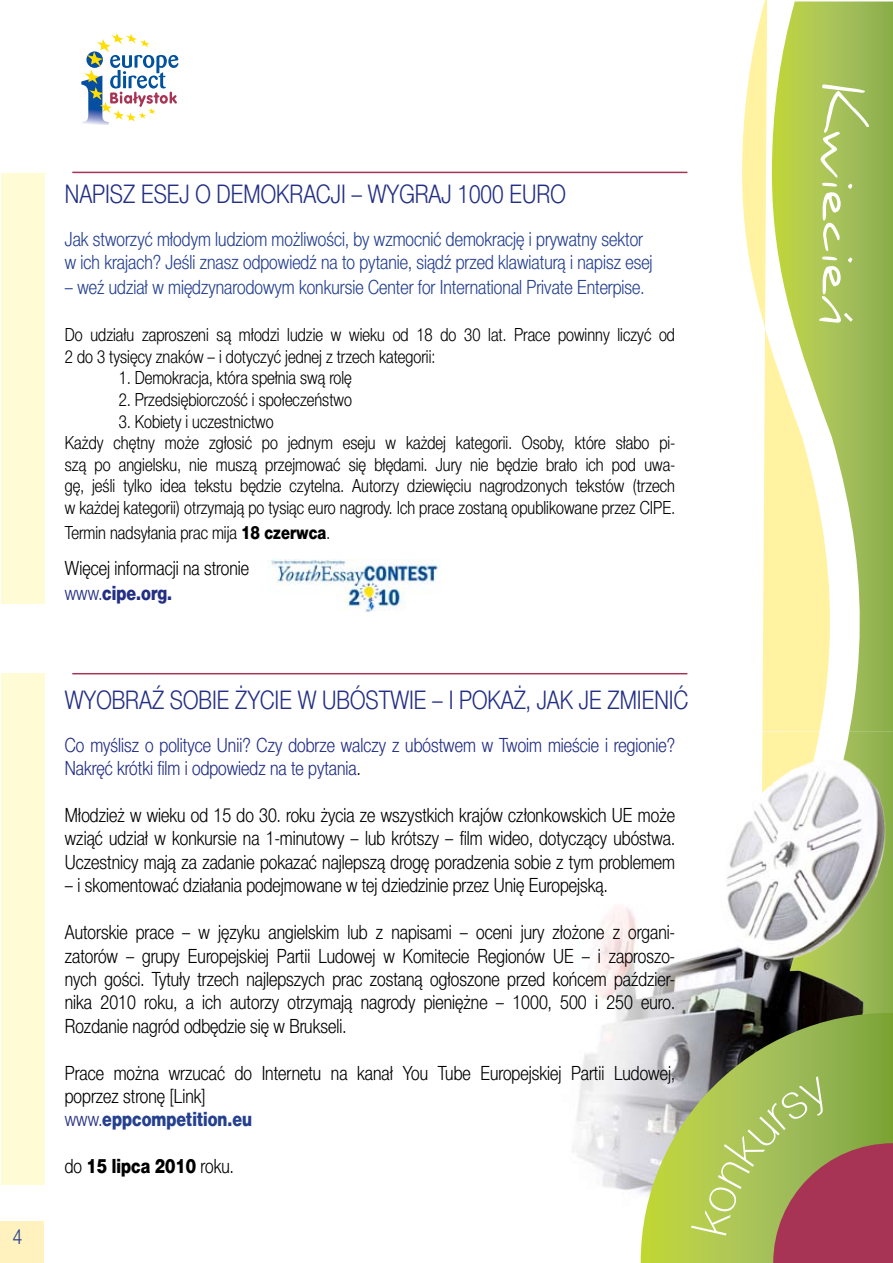
<style>
.page{position:relative;width:893px;height:1263px;background:#fff}
.page>*{position:absolute;margin:0;border:0;box-sizing:border-box;transform-origin:0 0}
.t1{font:59.7px "Daniel";color:#fff}
.t2{font:25.5px "Switzer Cnd TTEFN Light";color:#232f84}
.t3{font:19.5px/23.4px "Switzer Cnd TTEFN Light";color:#000;text-align:justify}
.t4{font:19.5px/23.4px "Switzer Cnd TTEFN Light";color:#24408f}
.t5{font:19.5px/23.4px "Switzer Cnd TTEFN Light";color:#232f84}
.t6{font:19.5px "Switzer Cnd TTEFN Heavy";color:#24408f}
.t7{font:19.5px "Switzer Cnd TTEFN Heavy";color:#000}
.t8{font:19.5px "Switzer Cnd TTEFN Heavy";color:#232f84}
.t9{font:18px/21.6px "Switzer Cnd TTEFN Light";color:#000}
.s1{font-family:"Switzer Cnd TTEFN Heavy"}
.s2{font-family:"Switzer Cnd TTEFN Light"}
.s3{color:#000}
.s4{font-family:"Switzer Cnd TTEFN Light";color:#232f84}
</style>
<div class="page">
<svg style="left:742px;top:0;width:89px;height:731px"></svg>
<svg style="left:767px;top:2px;width:126px;height:729px"></svg>
<img style="left:573px;top:731px;width:320px;height:532px">
<img style="left:81px;top:80px;width:28px;height:45px">
<svg style="left:84px;top:33px;width:94px;height:89px"></svg>
<hr style="left:72px;top:172px;width:615px;height:1px;background:#a73455">
<div style="left:1px;top:173px;width:44px;height:431px;background:#fffbd5"></div>
<div style="left:0;top:1221px;width:44px;height:42px;background:#fff2be"></div>
<svg style="left:841px;top:310px;width:15px;height:15px"></svg>
<svg style="left:641px;top:1013px;width:252px;height:250px;background:#99a76d"></svg>
<img style="left:269px;top:559px;width:171px;height:53px">
<hr style="left:72px;top:673px;width:615px;height:1px;background:#a73455">
<div style="left:1px;top:673px;width:44px;height:511px;background:#fffbd5"></div>
<svg style="left:691px;top:1076px;width:202px;height:187px;background:#a39453"></svg>
<h2 class="t2" style="left:65px;top:180px;width:502px">NAPISZ ESEJ O DEMOKRACJI – WYGRAJ 1000 EURO</h2>
<p class="t4" style="left:65px;top:227px;width:589px">Jak stworzyć młodym ludziom możliwości, by wzmocnić demokrację i prywatny sektor w ich krajach? Jeśli znasz odpowiedź na to pytanie, siądź przed klawiaturą i napisz esej</p>
<p class="t4" style="left:65px;top:276px;width:581px">– weź udział w międzynarodowym konkursie Center for International Private Enterpise.</p>
<p class="t9" style="left:65px;top:324px;width:612px">Do udziału zaproszeni są młodzi ludzie w wieku od 18 do 30 lat. Prace powinny liczyć od<br>2 do 3 tysięcy znaków – i dotyczyć jednej z trzech kategorii:</p>
<p class="t9" style="left:119px;top:367px;width:235px">1. Demokracja, która spełnia swą rolę</p>
<p class="t9" style="left:119px;top:389px;width:235px">2. Przedsiębiorczość i społeczeństwo</p>
<p class="t9" style="left:65px;top:410px;width:612px;text-indent:54px">3. Kobiety i uczestnictwo<br>Każdy chętny może zgłosić po jednym eseju w każdej kategorii. Osoby, które słabo pi&shy;szą po angielsku, nie muszą przejmować się błędami. Jury nie będzie brało ich pod uwa&shy;gę, jeśli tylko idea tekstu będzie czytelna. Autorzy dziewięciu nagrodzonych tekstów (trzech w każdej kategorii) otrzymają po tysiąc euro nagrody. Ich prace zostaną opublikowane przez CIPE.</p>
<p class="t9" style="left:65px;top:522px;width:267px">Termin nadsyłania prac mija <span class="s1">18 czerwca</span>.</p>
<p class="t3" style="left:65px;top:556px;width:186px">Więcej informacji na stronie</p>
<p class="t8" style="left:65px;top:581px;width:109px"><span class="s2">www.</span>cipe.org.</p>
<h2 class="t2" style="left:65px;top:686px;width:625px">WYOBRAŹ SOBIE ŻYCIE W UBÓSTWIE – I POKAŻ, JAK JE ZMIENIĆ</h2>
<p class="t5" style="left:65px;top:733px;width:612px">Co myślisz o polityce Unii? Czy dobrze walczy z ubóstwem w Twoim mieście i regionie?<br>Nakręć krótki film i odpowiedz na te pytania<span class="s3">.</span></p>
<p class="t3" style="left:65px;top:803px;width:612px">Młodzież w wieku od 15 do 30. roku życia ze wszystkich krajów członkowskich UE może wziąć udział w konkursie na 1-minutowy – lub krótszy – film wideo, dotyczący ubóstwa.<br>Uczestnicy mają za zadanie pokazać najlepszą drogę poradzenia sobie z tym problemem</p>
<p class="t3" style="left:65px;top:874px;width:544px">– i skomentować działania podejmowane w tej dziedzinie przez Unię Europejską.</p>
<p class="t3" style="left:65px;top:920px;width:612px">Autorskie prace – w języku angielskim lub z napisami – oceni jury złożone z organi&shy;zatorów – grupy Europejskiej Partii Ludowej w Komitecie Regionów UE – i zaproszo&shy;nych gości. Tytuły trzech najlepszych prac zostaną ogłoszone przed końcem paździer&shy;nika 2010 roku, a ich autorzy otrzymają nagrody pieniężne – 1000, 500 i 250 euro.<br>Rozdanie nagród odbędzie się w Brukseli.</p>
<p class="t3" style="left:65px;top:1061px;width:612px">Prace można wrzucać do Internetu na kanał You Tube Europejskiej Partii Ludowej, poprzez stronę [Link]</p>
<p class="t6" style="left:65px;top:1108px;width:189px"><span class="s4">www.</span>eppcompetition.eu</p>
<p class="t7" style="left:65px;top:1154px;width:170px"><span class="s2">do</span> 15 lipca 2010 <span class="s2">roku.</span></p>
<h1 class="t1" style="left:878px;top:83px;width:244px;rotate:90deg">Kwiecien</h1>
</div>
